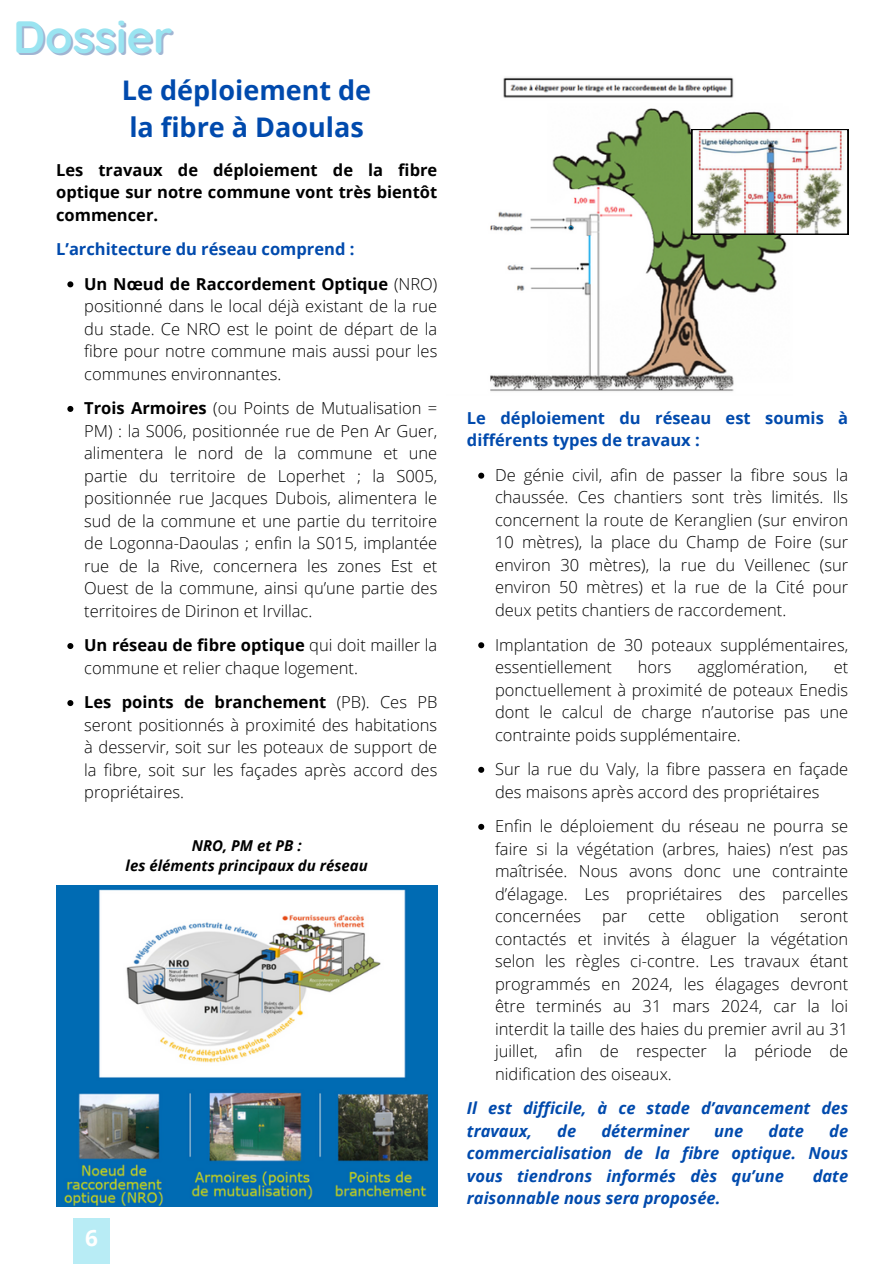
<style>
.page{position:relative;width:893px;height:1264px;background:#fff}
.page>*{position:absolute;margin:0;border:0;box-sizing:border-box;transform-origin:0 0}
.t1{font:700 45px "Quicksand";color:#9ae4f1}
.t2{font:700 27px "Open Sans";color:#004aad}
.t3{font:700 22.5px "Open Sans";color:#fff}
.t4{font:300 16.5px/22.5px "Open Sans";color:#000;text-align:justify}
.t5{font:italic 700 16.5px/22.5px "Open Sans";color:#004aad}
.t6{font:700 16.5px/22.5px "Open Sans";color:#004aad}
.t7{font:700 16.5px/22.5px "Open Sans";color:#000;text-align:justify}
.t8{font:italic 700 15px "Open Sans";color:#000}
.s1{font-weight:700}
</style>
<div class="page">
<img style="left:490px;top:77px;width:297px;height:314px">
<svg style="left:67px;top:281px;width:6px;height:6px"></svg>
<svg style="left:67px;top:406px;width:6px;height:6px"></svg>
<svg style="left:67px;top:643px;width:6px;height:6px"></svg>
<svg style="left:67px;top:700px;width:6px;height:6px"></svg>
<img style="left:691px;top:129px;width:157px;height:106px">
<img style="left:56px;top:885px;width:381px;height:321px">
<svg style="left:478px;top:472px;width:6px;height:6px"></svg>
<svg style="left:478px;top:642px;width:6px;height:6px"></svg>
<svg style="left:478px;top:766px;width:6px;height:6px"></svg>
<svg style="left:478px;top:823px;width:6px;height:6px"></svg>
<div style="left:74px;top:1218px;width:36px;height:45px;background:#b8ecf5"></div>
<p class="t1" style="left:13px;top:8px;width:161px">Dossier</p>
<p class="t2" style="left:122px;top:71px;width:251px">Le déploiement de</p>
<p class="t2" style="left:129px;top:108px;width:236px">la fibre à Daoulas</p>
<p class="t7" style="left:56px;top:158px;width:382px">Les travaux de déploiement de la fibre optique sur notre commune vont très bientôt commencer.</p>
<p class="t6" style="left:56px;top:237px;width:300px">L’architecture du réseau comprend :</p>
<p class="t4" style="left:84px;top:272px;width:354px"><span class="s1">Un Nœud de Raccordement Optique</span> (NRO) positionné dans le local déjà existant de la rue du stade. Ce NRO est le point de départ de la fibre pour notre commune mais aussi pour les communes environnantes.</p>
<p class="t4" style="left:84px;top:396px;width:354px"><span class="s1">Trois Armoires</span> (ou Points de Mutualisation = PM) : la S006, positionnée rue de Pen Ar Guer, alimentera le nord de la commune et une partie du territoire de Loperhet ; la S005, positionnée rue Jacques Dubois, alimentera le sud de la commune et une partie du territoire de Logonna-Daoulas ; enfin la S015, implantée rue de la Rive, concernera les zones Est et Ouest de la commune, ainsi qu’une partie des territoires de Dirinon et Irvillac.</p>
<p class="t4" style="left:84px;top:633px;width:354px"><span class="s1">Un réseau de fibre optique</span> qui doit mailler la commune et relier chaque logement.</p>
<p class="t4" style="left:84px;top:690px;width:354px"><span class="s1">Les points de branchement</span> (PB). Ces PB seront positionnés à proximité des habitations à desservir, soit sur les poteaux de support de la fibre, soit sur les façades après accord des propriétaires.</p>
<p class="t8" style="left:192px;top:835px;width:111px">NRO, PM et PB :</p>
<p class="t8" style="left:126px;top:855px;width:244px">les éléments principaux du réseau</p>
<p class="t3" style="left:85px;top:1221px;width:14px">6</p>
<p class="t6" style="left:467px;top:406px;width:383px">Le déploiement du réseau est soumis à différents types de travaux :</p>
<p class="t4" style="left:495px;top:463px;width:354px">De génie civil, afin de passer la fibre sous la chaussée. Ces chantiers sont très limités. Ils concernent la route de Keranglien (sur environ 10 mètres), la place du Champ de Foire (sur environ 30 mètres), la rue du Veillenec (sur environ 50 mètres) et la rue de la Cité pour deux petits chantiers de raccordement.</p>
<p class="t4" style="left:495px;top:633px;width:354px">Implantation de 30 poteaux supplémentaires, essentiellement</p>
<p class="t4" style="left:638px;top:655px;width:35px">hors</p>
<p class="t4" style="left:697px;top:655px;width:112px">agglomération,</p>
<p class="t4" style="left:495px;top:655px;width:354px;text-indent:338px">et ponctuellement à proximité de poteaux Enedis dont le calcul de charge n’autorise pas une contrainte poids supplémentaire.</p>
<p class="t4" style="left:495px;top:757px;width:354px">Sur la rue du Valy, la fibre passera en façade des maisons après accord des propriétaires</p>
<p class="t4" style="left:495px;top:814px;width:354px">Enfin le déploiement du réseau ne pourra se faire si la végétation (arbres, haies) n’est pas maîtrisée. Nous avons donc une contrainte d’élagage. Les propriétaires des parcelles concernées</p>
<p class="t4" style="left:602px;top:904px;width:26px">par</p>
<p class="t4" style="left:648px;top:904px;width:38px">cette</p>
<p class="t4" style="left:706px;top:904px;width:74px">obligation</p>
<p class="t4" style="left:495px;top:904px;width:354px;text-indent:305px">seront contactés et invités à élaguer la végétation selon les règles ci-contre. Les travaux étant programmés en 2024, les élagages devront être terminés au 31 mars 2024, car la loi interdit la taille des haies du premier avril au 31 juillet, afin de respecter la période de nidification des oiseaux.</p>
<p class="t5" style="left:467px;top:1096px;width:383px">Il est difficile, à ce stade d’avancement des travaux,</p>
<p class="t5" style="left:557px;top:1119px;width:20px">de</p>
<p class="t5" style="left:601px;top:1119px;width:89px">déterminer</p>
<p class="t5" style="left:714px;top:1119px;width:31px">une</p>
<p class="t5" style="left:768px;top:1119px;width:37px">date</p>
<p class="t5" style="left:467px;top:1119px;width:383px;text-align:justify;text-indent:362px">de commercialisation de la fibre optique. Nous vous tiendrons informés dès qu’une</p>
<p class="t5" style="left:812px;top:1164px;width:37px">date</p>
<p class="t5" style="left:467px;top:1186px;width:255px">raisonnable nous sera proposée.</p>
</div>
